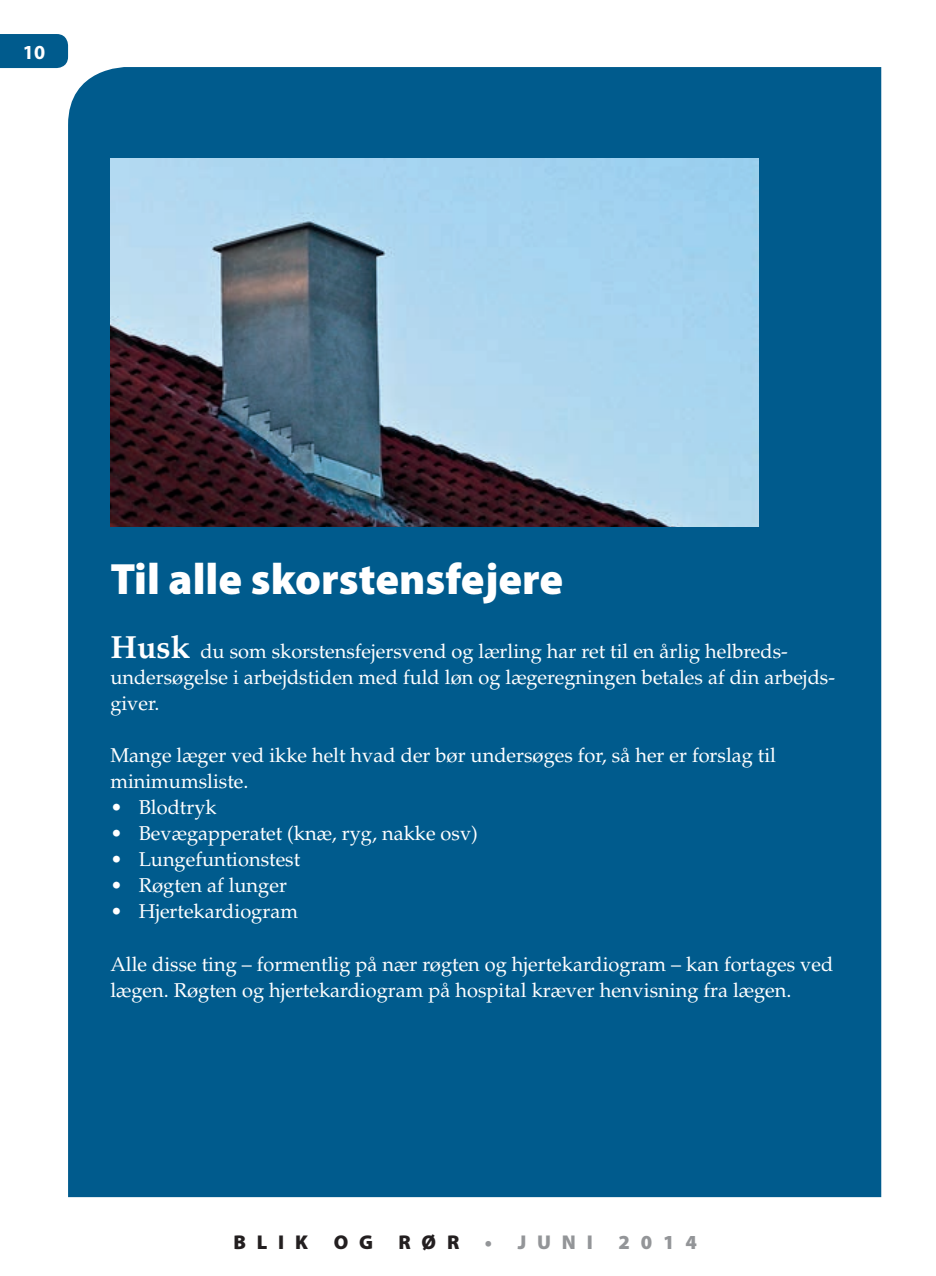
<style>
.page{position:relative;width:936px;height:1276px;background:#fff}
.page>*{position:absolute;margin:0;border:0;box-sizing:border-box;transform-origin:0 0}
.t1{font:900 44px "Myriad Pro";color:#fff}
.t2{font:20px/26px "Palatino LT Std";color:#fff}
.t3{font:900 20px "Myriad Pro";letter-spacing:.54em;color:#231f20}
.t4{font:900 20px "Myriad Pro";letter-spacing:.54em;color:#939598}
.t5{font:700 20px "Myriad Pro";color:#fff}
.s1{font-weight:700;font-size:32px}
</style>
<div class="page">
<div style="left:0;top:34px;width:68px;height:34px;background:#005b8d"></div>
<div style="left:67px;top:66px;width:815px;height:1132px;background:#005b8d"></div>
<img style="left:110px;top:159px;width:648px;height:368px">
<p class="t5" style="left:23px;top:39px;width:24px">10</p>
<h1 class="t1" style="left:110px;top:550px;width:454px">Til alle skorstensfejere</h1>
<p class="t2" style="left:110px;top:639px;width:725px"><span class="s1">Husk</span> du som skorstensfejersvend og lærling har ret til en årlig helbreds&shy;undersøgelse i arbejdstiden med fuld løn og lægeregningen betales af din arbejds&shy;giver.</p>
<p class="t2" style="left:110px;top:743px;width:667px">Mange læger ved ikke helt hvad der bør undersøges for, så her er forslag til minimumsliste.</p>
<p class="t2" style="left:110px;top:795px;width:108px">• Blodtryk</p>
<p class="t2" style="left:110px;top:821px;width:369px">• Bevægapperatet (knæ, ryg, nakke osv)</p>
<p class="t2" style="left:110px;top:847px;width:191px">• Lungefuntionstest</p>
<p class="t2" style="left:110px;top:873px;width:178px">• Røgten af lunger</p>
<p class="t2" style="left:110px;top:899px;width:189px">• Hjertekardiogram</p>
<p class="t2" style="left:110px;top:951px;width:724px">Alle disse ting – formentlig på nær røgten og hjertekardiogram – kan fortages ved lægen. Røgten og hjertekardiogram på hospital kræver henvisning fra lægen.</p>
<p class="t3" style="left:233px;top:1229px;width:76px">BLIK</p>
<p class="t3" style="left:334px;top:1229px;width:41px">O G</p>
<p class="t3" style="left:398px;top:1229px;width:62px">RØR</p>
<p class="t4" style="left:485px;top:1229px;width:109px">• JUNI</p>
<p class="t4" style="left:618px;top:1229px;width:80px">2014</p>
</div>
